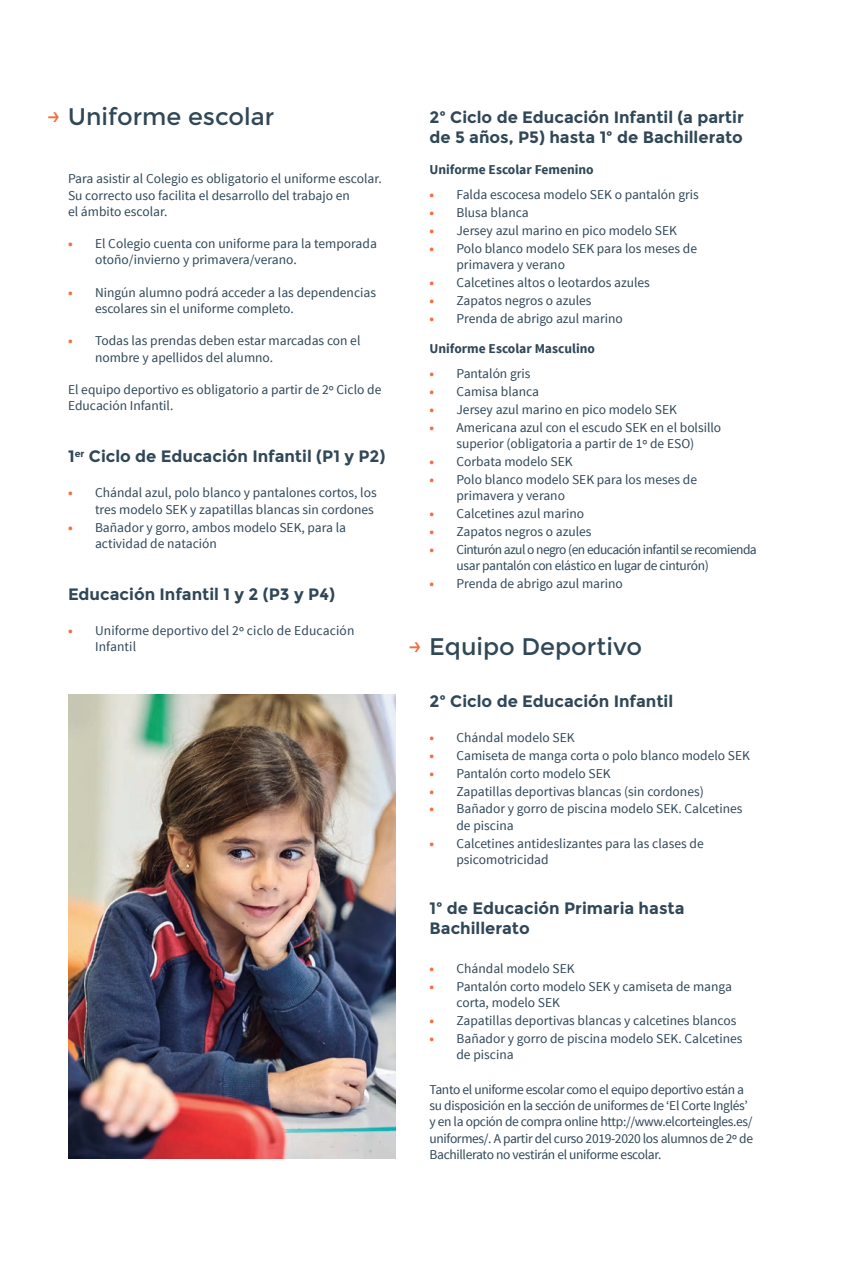
<style>
.page{position:relative;width:859px;height:1263px;background:#fff}
.page>*{position:absolute;margin:0;border:0;box-sizing:border-box;transform-origin:0 0}
.t1{font:24px "Montserrat";color:#304757}
.t2{font:700 16.5px/19.8px "Montserrat";color:#304757}
.t3{font:13.5px/16.2px "Source Sans Pro";color:#304757}
.t4{font:13.5px/16.2px "Source Sans Pro";letter-spacing:-.025em;color:#304757}
.t5{font:13.5px/16.2px "Source Sans Pro";letter-spacing:-.04em;color:#304757}
.t6{font:700 13.5px "Source Sans Pro";color:#304757}
.s1{font-weight:500;color:#f36e40}
.s2{font-weight:700;color:#f36e40}
</style>
<div class="page">
<img style="left:68px;top:694px;width:327px;height:465px">
<h1 class="t1" style="left:47px;top:103px;width:229px"><span class="s1">→</span> Uniforme escolar</h1>
<p class="t3" style="left:68px;top:171px;width:315px">Para asistir al Colegio es obligatorio el uniforme escolar.<br>Su correcto uso facilita el desarrollo del trabajo en<br>el ámbito escolar.</p>
<p class="t3" style="left:95px;top:236px;width:283px;text-indent:-27px"><span class="s2">•</span> El Colegio cuenta con uniforme para la temporada otoño/invierno y primavera/verano.</p>
<p class="t3" style="left:95px;top:284px;width:283px;text-indent:-27px"><span class="s2">•</span> Ningún alumno podrá acceder a las dependencias escolares sin el uniforme completo.</p>
<p class="t3" style="left:95px;top:333px;width:267px;text-indent:-27px"><span class="s2">•</span> Todas las prendas deben estar marcadas con el nombre y apellidos del alumno.</p>
<p class="t3" style="left:68px;top:382px;width:315px">El equipo deportivo es obligatorio a partir de 2º Ciclo de<br>Educación Infantil.</p>
<p class="t2" style="left:68px;top:447px;width:319px">1<sup>er</sup> Ciclo de Educación Infantil (P1 y P2)</p>
<p class="t3" style="left:68px;top:485px;width:310px;text-align:right"><span class="s2">•</span> Chándal azul, polo blanco y pantalones cortos, los tres modelo SEK y zapatillas blancas sin cordones</p>
<p class="t3" style="left:95px;top:519px;width:253px;text-indent:-27px"><span class="s2">•</span> Bañador y gorro, ambos modelo SEK, para la actividad de natación</p>
<p class="t2" style="left:68px;top:585px;width:268px">Educación Infantil 1 y 2 (P3 y P4)</p>
<p class="t3" style="left:95px;top:623px;width:261px;text-indent:-27px"><span class="s2">•</span> Uniforme deportivo del 2º ciclo de Educación<br>Infantil</p>
<p class="t2" style="left:429px;top:108px;width:316px">2º Ciclo de Educación Infantil (a partir de 5 años, P5) hasta 1º de Bachillerato</p>
<p class="t6" style="left:429px;top:161px;width:166px">Uniforme Escolar Femenino</p>
<p class="t3" style="left:429px;top:187px;width:271px"><span class="s2">•</span> Falda escocesa modelo SEK o pantalón gris</p>
<p class="t3" style="left:429px;top:204px;width:101px"><span class="s2">•</span> Blusa blanca</p>
<p class="t3" style="left:429px;top:222px;width:249px"><span class="s2">•</span> Jersey azul marino en pico modelo SEK</p>
<p class="t3" style="left:456px;top:240px;width:242px;text-indent:-27px"><span class="s2">•</span> Polo blanco modelo SEK para los meses de primavera y verano</p>
<p class="t3" style="left:429px;top:274px;width:222px"><span class="s2">•</span> Calcetines altos o leotardos azules</p>
<p class="t3" style="left:429px;top:292px;width:164px"><span class="s2">•</span> Zapatos negros o azules</p>
<p class="t3" style="left:429px;top:310px;width:195px"><span class="s2">•</span> Prenda de abrigo azul marino</p>
<p class="t6" style="left:429px;top:340px;width:167px">Uniforme Escolar Masculino</p>
<p class="t3" style="left:429px;top:366px;width:103px"><span class="s2">•</span> Pantalón gris</p>
<p class="t3" style="left:429px;top:384px;width:111px"><span class="s2">•</span> Camisa blanca</p>
<p class="t3" style="left:429px;top:402px;width:249px"><span class="s2">•</span> Jersey azul marino en pico modelo SEK</p>
<p class="t3" style="left:429px;top:420px;width:293px;text-align:center"><span class="s2">•</span> Americana azul con el escudo SEK en el bolsillo superior (obligatoria a partir de 1º de ESO)</p>
<p class="t3" style="left:429px;top:454px;width:145px"><span class="s2">•</span> Corbata modelo SEK</p>
<p class="t3" style="left:456px;top:472px;width:242px;text-indent:-27px"><span class="s2">•</span> Polo blanco modelo SEK para los meses de primavera y verano</p>
<p class="t3" style="left:429px;top:506px;width:156px"><span class="s2">•</span> Calcetines azul marino</p>
<p class="t3" style="left:429px;top:524px;width:164px"><span class="s2">•</span> Zapatos negros o azules</p>
<p class="t5" style="left:456px;top:542px;width:302px;text-indent:-27px"><span class="s2">•</span> Cinturón azul o negro (en educación infantil se recomienda usar pantalón con elástico en lugar de cinturón)</p>
<p class="t3" style="left:429px;top:576px;width:195px"><span class="s2">•</span> Prenda de abrigo azul marino</p>
<h1 class="t1" style="left:408px;top:632px;width:235px"><span class="s1">→</span> Equipo Deportivo</h1>
<p class="t2" style="left:429px;top:691px;width:245px">2º Ciclo de Educación Infantil</p>
<p class="t3" style="left:429px;top:729px;width:147px"><span class="s2">•</span> Chándal modelo SEK</p>
<p class="t3" style="left:429px;top:747px;width:322px"><span class="s2">•</span> Camiseta de manga corta o polo blanco modelo SEK</p>
<p class="t3" style="left:429px;top:765px;width:183px"><span class="s2">•</span> Pantalón corto modelo SEK</p>
<p class="t3" style="left:429px;top:783px;width:276px"><span class="s2">•</span> Zapatillas deportivas blancas (sin cordones)</p>
<p class="t3" style="left:456px;top:801px;width:287px;text-indent:-27px"><span class="s2">•</span> Bañador y gorro de piscina modelo SEK. Calcetines de piscina</p>
<p class="t3" style="left:456px;top:835px;width:249px;text-indent:-27px"><span class="s2">•</span> Calcetines antideslizantes para las clases de psicomotricidad</p>
<p class="t2" style="left:429px;top:898px;width:257px">1º de Educación Primaria hasta<br>Bachillerato</p>
<p class="t3" style="left:429px;top:960px;width:147px"><span class="s2">•</span> Chándal modelo SEK</p>
<p class="t3" style="left:456px;top:978px;width:277px;text-indent:-27px"><span class="s2">•</span> Pantalón corto modelo SEK y camiseta de manga corta, modelo SEK</p>
<p class="t3" style="left:429px;top:1012px;width:308px"><span class="s2">•</span> Zapatillas deportivas blancas y calcetines blancos</p>
<p class="t3" style="left:456px;top:1030px;width:287px;text-indent:-27px"><span class="s2">•</span> Bañador y gorro de piscina modelo SEK. Calcetines de piscina</p>
<p class="t4" style="left:429px;top:1081px;width:325px">Tanto el uniforme escolar como el equipo deportivo están a su disposición en la sección de uniformes de ‘El Corte Inglés’ y en la opción de compra online http://www.elcorteingles.es/ uniformes/. A partir del curso 2019-2020 los alumnos de 2º de Bachillerato no vestirán el uniforme escolar.</p>
</div>
